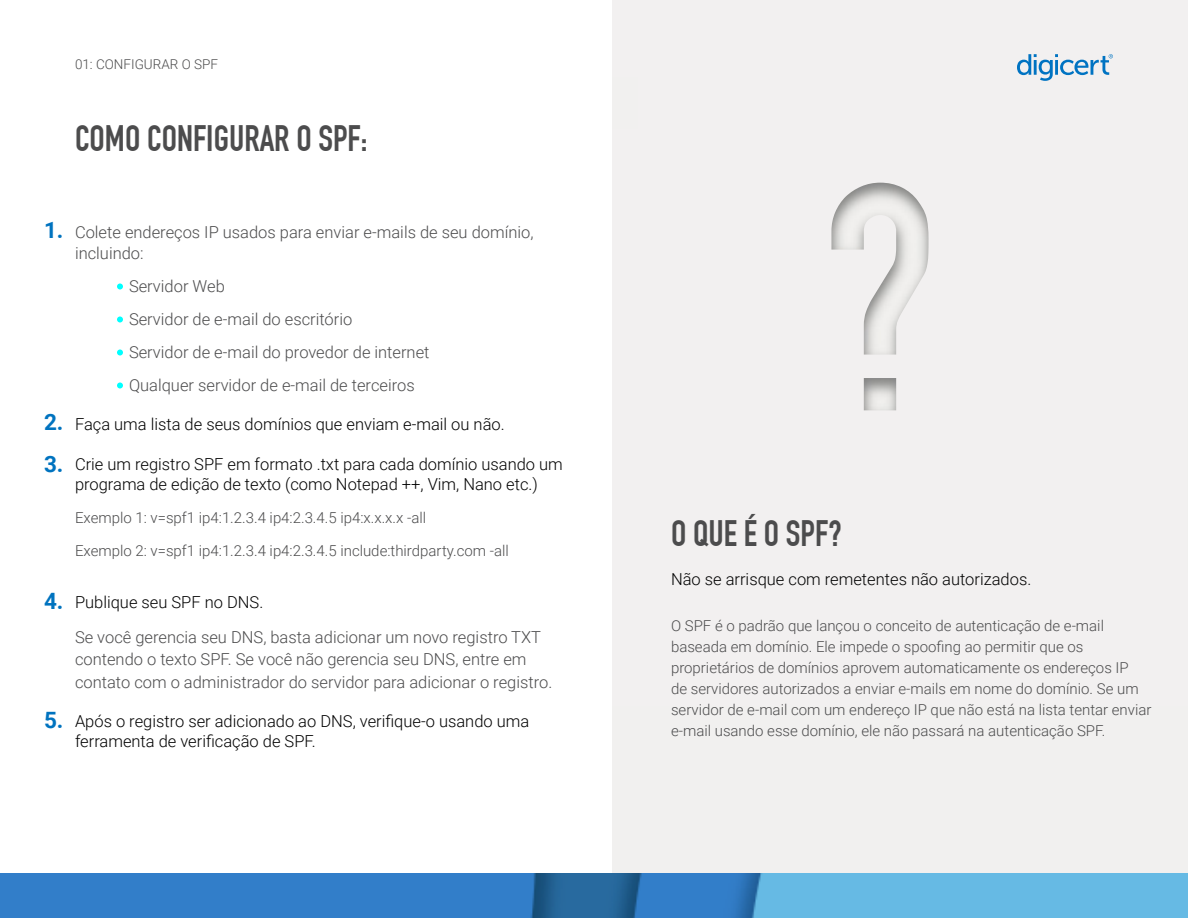
<style>
.page{position:relative;width:1188px;height:918px;background:#fff}
.page>*{position:absolute;margin:0;border:0;box-sizing:border-box;transform-origin:0 0}
.t1{font:700 36px "DIN Condensed";color:#4c4c4d}
.P2C_Following_H3_-_1{font:700 22.5px "Roboto";color:#0073bf}
.P2C_Following_H3_-_1-2{font:300 16.5px/22.5px "Roboto";color:#4c4c4d}
.t2{font:300 16.5px/19.8px "Roboto";color:#000}
.P2C_Following_H3_-_1-3{font:300 15px/21px "Roboto";color:#4c4c4d}
.P3_Page_Numbers_Doc{font:300 13.5px "Roboto";color:#4c4c4d}
</style>
<div class="page">
<div style="left:613px;top:0;width:575px;height:918px;background:#f1f0ef"></div>
<svg style="left:831px;top:182px;width:98px;height:229px"></svg>
<svg style="left:1017px;top:54px;width:96px;height:27px"></svg>
<svg style="left:117px;top:284px;width:6px;height:6px"></svg>
<svg style="left:117px;top:316px;width:6px;height:6px"></svg>
<svg style="left:117px;top:350px;width:6px;height:6px"></svg>
<svg style="left:117px;top:382px;width:6px;height:6px"></svg>
<img style="left:0;top:873px;width:1188px;height:45px">
<p class="P3_Page_Numbers_Doc" style="left:75px;top:55px;width:145px">01: CONFIGURAR O SPF</p>
<p class="t1" style="left:75px;top:117px;width:294px">COMO CONFIGURAR O SPF:</p>
<p class="P2C_Following_H3_-_1" style="left:44px;top:214px;width:21px">1.</p>
<p class="P2C_Following_H3_-_1" style="left:44px;top:406px;width:21px">2.</p>
<p class="P2C_Following_H3_-_1" style="left:44px;top:448px;width:21px">3.</p>
<p class="P2C_Following_H3_-_1" style="left:44px;top:586px;width:21px">4.</p>
<p class="P2C_Following_H3_-_1" style="left:44px;top:704px;width:21px">5.</p>
<p class="P2C_Following_H3_-_1-2" style="left:75px;top:221px;width:460px;line-height:21px">Colete endereços IP usados para enviar e-mails de seu domínio, incluindo:</p>
<p class="P2C_Following_H3_-_1-2" style="left:129px;top:274px;width:97px">Servidor Web</p>
<p class="P2C_Following_H3_-_1-2" style="left:129px;top:307px;width:225px">Servidor de e-mail do escritório</p>
<p class="P2C_Following_H3_-_1-2" style="left:129px;top:340px;width:302px">Servidor de e-mail do provedor de internet</p>
<p class="P2C_Following_H3_-_1-2" style="left:129px;top:373px;width:287px">Qualquer servidor de e-mail de terceiros</p>
<p class="t2" style="left:75px;top:414px;width:431px">Faça uma lista de seus domínios que enviam e-mail ou não.</p>
<p class="t2" style="left:75px;top:453px;width:489px">Crie um registro SPF em formato .txt para cada domínio usando um programa de edição de texto (como Notepad ++, Vim, Nano etc.)</p>
<p class="P2C_Following_H3_-_1-3" style="left:75px;top:506px;width:353px">Exemplo 1: v=spf1 ip4:1.2.3.4 ip4:2.3.4.5 ip4:x.x.x.x -all</p>
<p class="P2C_Following_H3_-_1-3" style="left:75px;top:539px;width:435px">Exemplo 2: v=spf1 ip4:1.2.3.4 ip4:2.3.4.5 include:thirdparty.com -all</p>
<p class="t2" style="left:75px;top:592px;width:190px">Publique seu SPF no DNS.</p>
<p class="P2C_Following_H3_-_1-2" style="left:75px;top:625px;width:479px">Se você gerencia seu DNS, basta adicionar um novo registro TXT contendo o texto SPF. Se você não gerencia seu DNS, entre em contato com o administrador do servidor para adicionar o registro.</p>
<p class="t2" style="left:75px;top:711px;width:456px">Após o registro ser adicionado ao DNS, verifique-o usando uma ferramenta de verificação de SPF.</p>
<p class="t1" style="left:671px;top:512px;width:172px">O QUE É O SPF?</p>
<p class="t2" style="left:671px;top:569px;width:362px">Não se arrisque com remetentes não autorizados.</p>
<p class="P2C_Following_H3_-_1-3" style="left:671px;top:615px;width:482px">O SPF é o padrão que lançou o conceito de autenticação de e-mail baseada em domínio. Ele impede o spoofing ao permitir que os proprietários de domínios aprovem automaticamente os endereços IP<br>de servidores autorizados a enviar e-mails em nome do domínio. Se um servidor de e-mail com um endereço IP que não está na lista tentar enviar e-mail usando esse domínio, ele não passará na autenticação SPF.</p>
</div>
